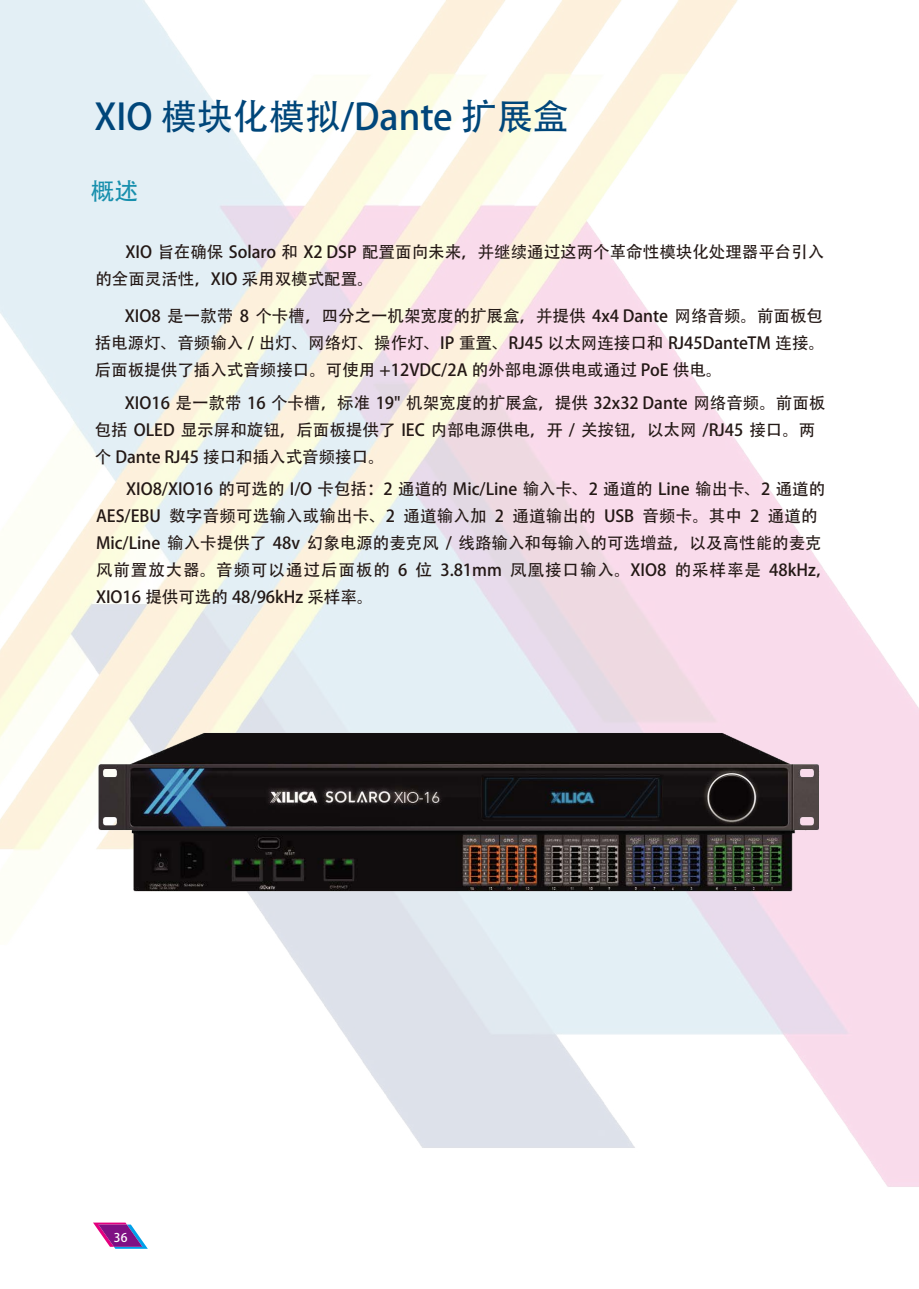
<style>
.page{position:relative;width:919px;height:1289px;background:#fff}
.page>*{position:absolute;margin:0;border:0;box-sizing:border-box;transform-origin:0 0}
.t1{font:700 36px "Source Han Sans SC";color:#00467a}
.t2{font:500 24px "Source Han Sans SC";color:#178fad}
.t3{font:300 16.5px/27px "Source Han Sans SC";color:#231815}
.t4{font:12px "Adobe Heiti Std";color:#fff}
</style>
<div class="page">
<svg style="left:93px;top:1222px;width:55px;height:26px"></svg>
<img style="left:133px;top:856px;width:670px;height:85px">
<img style="left:87px;top:706px;width:740px;height:150px">
<h1 class="t1" style="left:94px;top:95px;width:476px">XIO 模块化模拟/Dante 扩展盒</h1>
<h2 class="t2" style="left:91px;top:177px;width:50px">概述</h2>
<p class="t3" style="left:95px;top:239px;width:730px;text-indent:30px">XIO 旨在确保 Solaro 和 X2 DSP 配置面向未来，并继续通过这两个革命性模块化处理器平台引入的全面灵活性，XIO 采用双模式配置。</p>
<p class="t3" style="left:95px;top:303px;width:731px;text-align:justify;text-indent:30px">XIO8 是一款带 8 个卡槽，四分之一机架宽度的扩展盒，并提供 4x4 Dante 网络音频。前面板包括电源灯、音频输入 / 出灯、网络灯、操作灯、IP 重置、RJ45 以太网连接口和 RJ45DanteTM 连接。后面板提供了插入式音频接口。可使用 +12VDC/2A 的外部电源供电或通过 PoE 供电。</p>
<p class="t3" style="left:95px;top:389px;width:732px;text-indent:30px">XIO16 是一款带 16 个卡槽，标准 19" 机架宽度的扩展盒，提供 32x32 Dante 网络音频。前面板包括 OLED 显示屏和旋钮，后面板提供了 IEC 内部电源供电，开 / 关按钮，以太网 /RJ45 接口。两个 Dante RJ45 接口和插入式音频接口。</p>
<p class="t3" style="left:96px;top:475px;width:737px;text-indent:30px">XIO8/XIO16 的可选的 I/O 卡包括：2 通道的 Mic/Line 输入卡、2 通道的 Line 输出卡、2 通道的AES/EBU 数字音频可选输入或输出卡、2 通道输入加 2 通道输出的 USB 音频卡。其中 2 通道的Mic/Line 输入卡提供了 48v 幻象电源的麦克风 / 线路输入和每输入的可选增益，以及高性能的麦克风前置放大器。音频可以通过后面板的 6 位 3.81mm 凤凰接口输入。XIO8 的采样率是 48kHz，XIO16 提供可选的 48/96kHz 采样率。</p>
<p class="t4" style="left:114px;top:1229px;width:15px">36</p>
</div>
